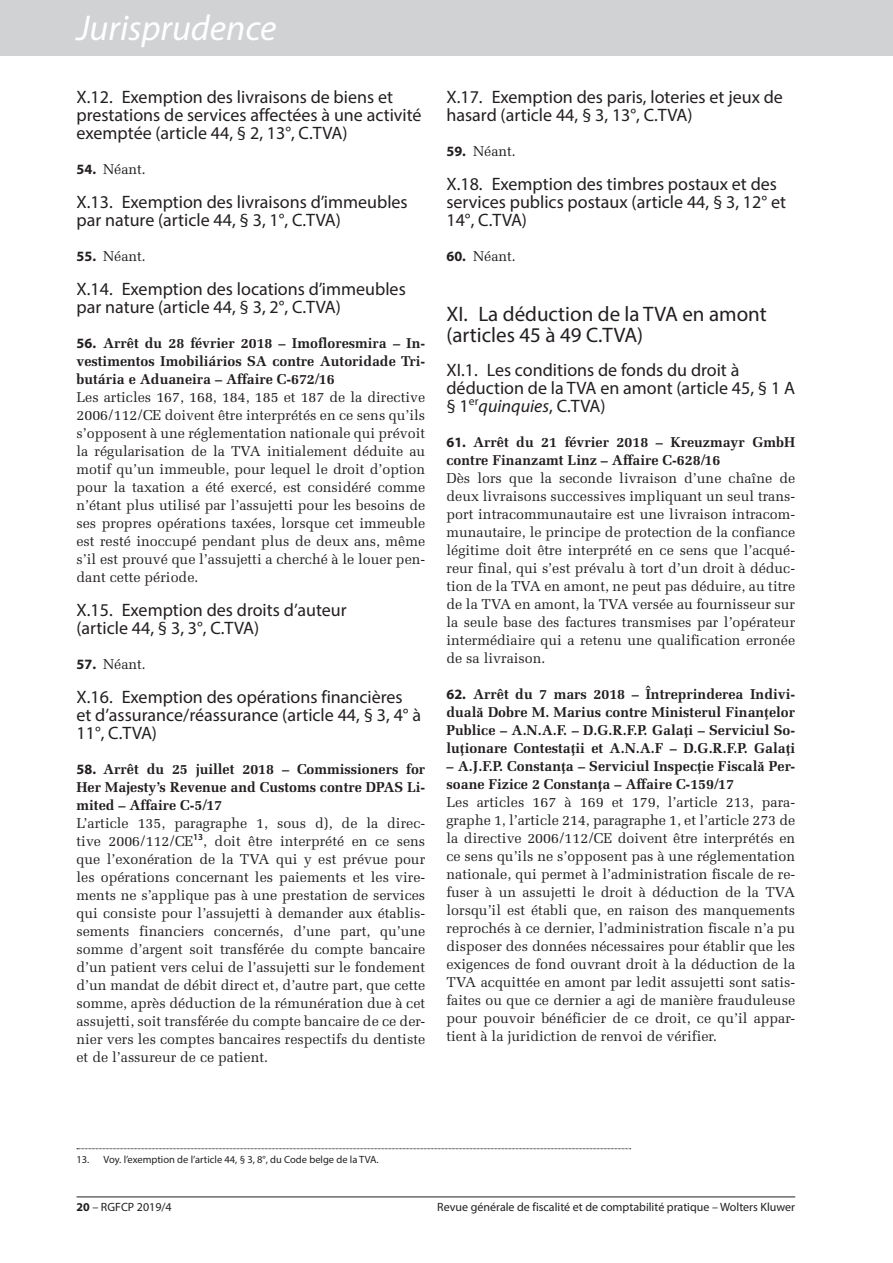
<style>
.page{position:relative;width:893px;height:1263px;background:#fff}
.page>*{position:absolute;margin:0;border:0;box-sizing:border-box;transform-origin:0 0}
.t1{font:italic 36px "Myriad Pro";color:#fff}
.t2{font:21px/21px "Myriad Pro";color:#231f20}
.t3{font:18px/18px "Myriad Pro";color:#231f20}
.t4{font:14.25px/18px "Melior LT Std";color:#231f20;text-align:justify}
.t5{font:700 14.25px/18px "Melior LT Std";color:#231f20;text-align:justify}
.t6{font:12px "Myriad Pro";color:#231f20}
.t7{font:10.5px "Myriad Pro";color:#231f20}
.s1{font-family:"Myriad Pro";font-weight:700}
.s2{font-family:"Myriad Pro"}
.s3{font-style:italic}
.s4{font-family:"Times New Roman"}
.s5{font-weight:700}
.s6{font-family:"Times New Roman";font-weight:700}
</style>
<div class="page">
<div style="left:0;top:0;width:893px;height:55px;background:#d1d2d4"></div>
<hr style="left:77px;top:1196px;width:718px;height:1px;background:#231f20">
<svg style="left:77px;top:1148px;width:554px;height:1px"></svg>
<h1 class="t1" style="left:77px;top:6px;width:202px">Jurisprudence</h1>
<p class="t3" style="left:77px;top:88px;width:347px">X.12. Exemption des livraisons de biens et prestations de services affectées à une activité exemptée (article 44, § 2, 13°, C.TVA)</p>
<p class="t4" style="left:77px;top:160px;width:71px"><span class="s1">54.</span> Néant.</p>
<p class="t3" style="left:77px;top:193px;width:333px">X.13. Exemption des livraisons d’immeubles par nature (article 44, § 3, 1°, C.TVA)</p>
<p class="t4" style="left:77px;top:247px;width:71px"><span class="s1">55.</span> Néant.</p>
<p class="t3" style="left:77px;top:280px;width:331px">X.14. Exemption des locations d’immeubles par nature (article 44, § 3, 2°, C.TVA)</p>
<p class="t5" style="left:77px;top:334px;width:350px"><span class="s2">56.</span> Arrêt du 28 février 2018 – Imofloresmira – In&shy;vestimentos Imobiliários SA contre Autoridade Tri&shy;butária e Aduaneira – Affaire C-672/16</p>
<p class="t4" style="left:77px;top:388px;width:350px">Les articles 167, 168, 184, 185 et 187 de la directive 2006/112/CE doivent être interprétés en ce sens qu’ils s’opposent à une réglementation nationale qui prévoit la régularisation de la TVA initialement déduite au motif qu’un immeuble, pour lequel le droit d’option pour la taxation a été exercé, est considéré comme n’étant plus utilisé par l’assujetti pour les besoins de ses propres opérations taxées, lorsque cet immeuble est resté inoccupé pendant plus de deux ans, même s’il est prouvé que l’assujetti a cherché à le louer pen&shy;dant cette période.</p>
<p class="t3" style="left:77px;top:601px;width:272px">X.15. Exemption des droits d’auteur (article 44, § 3, 3°, C.TVA)</p>
<p class="t4" style="left:77px;top:655px;width:71px"><span class="s1">57.</span> Néant.</p>
<p class="t3" style="left:77px;top:688px;width:346px">X.16. Exemption des opérations financières et d’assurance/réassurance (article 44, § 3, 4° à<br>11°, C.TVA)</p>
<p class="t5" style="left:77px;top:760px;width:350px"><span class="s2">58.</span> Arrêt du 25 juillet 2018 – Commissioners for Her Majesty’s Revenue and Customs contre DPAS Li&shy;mited – Affaire C-5/17</p>
<p class="t4" style="left:77px;top:814px;width:350px">L’article 135, paragraphe 1, sous d), de la direc&shy;tive 2006/112/CE<sup>13</sup>, doit être interprété en ce sens que l’exonération de la TVA qui y est prévue pour les opérations concernant les paiements et les vire&shy;ments ne s’applique pas à une prestation de services qui consiste pour l’assujetti à demander aux établis&shy;sements financiers concernés, d’une part, qu’une somme d’argent soit transférée du compte bancaire d’un patient vers celui de l’assujetti sur le fondement d’un mandat de débit direct et, d’autre part, que cette somme, après déduction de la rémunération due à cet assujetti, soit transférée du compte bancaire de ce der&shy;nier vers les comptes bancaires respectifs du dentiste et de l’assureur de ce patient.</p>
<p class="t3" style="left:446px;top:88px;width:338px">X.17. Exemption des paris, loteries et jeux de hasard (article 44, § 3, 13°, C.TVA)</p>
<p class="t4" style="left:446px;top:142px;width:71px"><span class="s1">59.</span> Néant.</p>
<p class="t3" style="left:446px;top:175px;width:341px">X.18. Exemption des timbres postaux et des services publics postaux (article 44, § 3, 12° et<br>14°, C.TVA)</p>
<p class="t4" style="left:446px;top:247px;width:71px"><span class="s1">60.</span> Néant.</p>
<h2 class="t2" style="left:446px;top:303px;width:322px">XI. La déduction de la TVA en amont (articles 45 à 49 C.TVA)</h2>
<p class="t3" style="left:446px;top:361px;width:350px">XI.1. Les conditions de fonds du droit à déduction de la TVA en amont (article 45, § 1 A § 1<sup>er</sup><span class="s3">quinquies</span>, C.TVA)</p>
<p class="t5" style="left:446px;top:433px;width:350px"><span class="s2">61.</span> Arrêt du 21 février 2018 – Kreuzmayr GmbH contre Finanzamt Linz – Affaire C-628/16</p>
<p class="t4" style="left:446px;top:469px;width:350px">Dès lors que la seconde livraison d’une chaîne de deux livraisons successives impliquant un seul trans&shy;port intracommunautaire est une livraison intracom&shy;munautaire, le principe de protection de la confiance légitime doit être interprété en ce sens que l’acqué&shy;reur final, qui s’est prévalu à tort d’un droit à déduc&shy;tion de la TVA en amont, ne peut pas déduire, au titre de la TVA en amont, la TVA versée au fournisseur sur la seule base des factures transmises par l’opérateur intermédiaire qui a retenu une qualification erronée de sa livraison.</p>
<p class="t5" style="left:446px;top:685px;width:350px"><span class="s2">62.</span> Arrêt du 7 mars 2018 – Întreprinderea Indivi&shy;dual<span class="s4">ă</span> Dobre M. Marius contre Ministerul Finan<span class="s4">ţ</span>elor Publice – A.N.A.F. – D.G.R.F.P. Gala<span class="s4">ţ</span>i – Serviciul So&shy;lu<span class="s4">ţ</span>ionare Contesta<span class="s4">ţ</span>ii et A.N.A.F – D.G.R.F.P. Gala<span class="s4">ţ</span>i</p>
<p class="t4" style="left:446px;top:757px;width:350px;text-align:left"><span class="s5">– A.J.F.P. Constan</span><span class="s6">ţ</span><span class="s5">a – Serviciul Inspec</span><span class="s6">ţ</span><span class="s5">ie Fiscal</span><span class="s6">ă</span> <span class="s5">Per&shy;soane Fizice 2 Constan</span><span class="s6">ţ</span><span class="s5">a – Affaire C-159/17<br></span>Les articles 167 à 169 et 179, l’article 213, para&shy;graphe 1, l’article 214, paragraphe 1, et l’article 273 de la directive 2006/112/CE doivent être interprétés en ce sens qu’ils ne s’opposent pas à une réglementation nationale, qui permet à l’administration fiscale de re&shy;fuser à un assujetti le droit à déduction de la TVA lorsqu’il est établi que, en raison des manquements reprochés à ce dernier, l’administration fiscale n’a pu disposer des données nécessaires pour établir que les exigences de fond ouvrant droit à la déduction de la TVA acquittée en amont par ledit assujetti sont satis&shy;faites ou que ce dernier a agi de manière frauduleuse pour pouvoir bénéficier de ce droit, ce qu’il appar&shy;tient à la juridiction de renvoi de vérifier.</p>
<p class="t7" style="left:77px;top:1152px;width:304px">13. Voy. l’exemption de l’article 44, § 3, 8°, du Code belge de la TVA.</p>
<p class="t6" style="left:77px;top:1199px;width:97px"><span class="s5">20</span> – RGFCP 2019/4</p>
<p class="t6" style="left:437px;top:1199px;width:359px">Revue générale de fiscalité et de comptabilité pratique – Wolters Kluwer</p>
</div>
